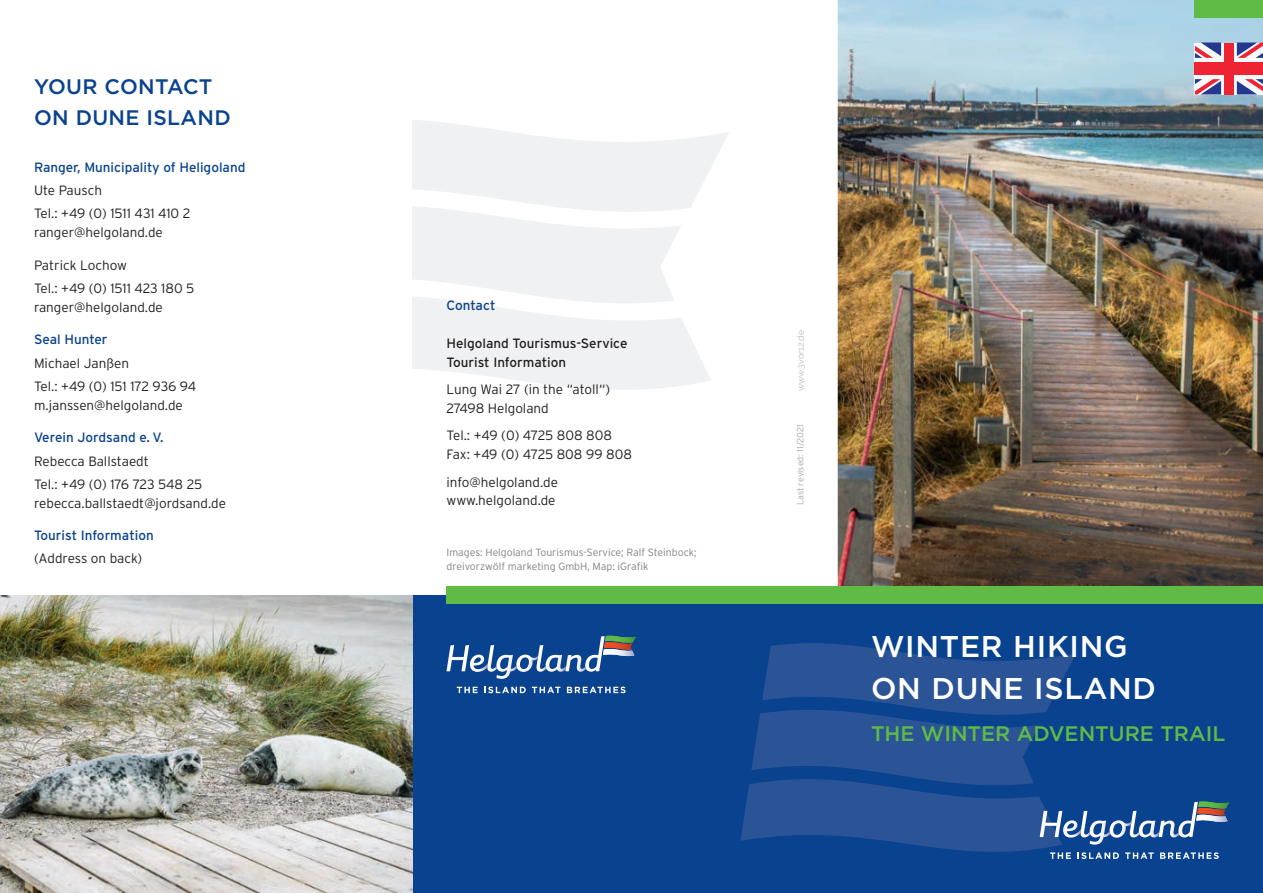
<style>
.page{position:relative;width:1263px;height:893px;background:#fff}
.page>*{position:absolute;margin:0;border:0;box-sizing:border-box;transform-origin:0 0}
.t1{font:500 30px/42px "Gotham";letter-spacing:.025em;color:#fff}
.t2{font:500 21px "Gotham";color:#60bb46}
.t3{font:500 21px/31.5px "Gotham";letter-spacing:.015em;color:#09428e}
.t4{font:300 13.5px/23.1px "Interstate";color:#231f20}
.t5{font:13.5px "Interstate";color:#09428e}
.t6{font:13.5px/18.9px "Interstate";color:#231f20}
.t7{font:300 10.5px/13.4px "Interstate";color:#808285}
.t8{font:300 9px "Interstate";color:#a8a9ad}
.t9{font:300 9px "Raleway";color:#a8a9ad}
</style>
<div class="page">
<svg style="left:412px;top:120px;width:317px;height:270px"></svg>
<div style="left:412px;top:595px;width:851px;height:298px;background:#09428e"></div>
<img style="left:838px;top:0;width:425px;height:587px">
<img style="left:0;top:595px;width:412px;height:298px">
<div style="left:446px;top:587px;width:817px;height:17px;background:#60bb46"></div>
<div style="left:1195px;top:0;width:68px;height:17px;background:#60bb46"></div>
<div style="left:1195px;top:43px;width:68px;height:51px;background:#f7f8f9"></div>
<div style="left:1224px;top:43px;width:10px;height:51px;background:#ee2433"></div>
<div style="left:1195px;top:62px;width:68px;height:13px;background:#ee2433"></div>
<svg style="left:1195px;top:43px;width:26px;height:15px"></svg>
<svg style="left:1237px;top:79px;width:26px;height:15px"></svg>
<svg style="left:1237px;top:43px;width:26px;height:15px"></svg>
<svg style="left:1195px;top:79px;width:26px;height:15px"></svg>
<svg style="left:740px;top:643px;width:489px;height:216px"></svg>
<svg style="left:457px;top:687px;width:21px;height:6px"></svg>
<svg style="left:484px;top:687px;width:42px;height:6px"></svg>
<svg style="left:532px;top:687px;width:28px;height:6px"></svg>
<svg style="left:567px;top:687px;width:58px;height:6px"></svg>
<svg style="left:446px;top:636px;width:190px;height:43px"></svg>
<h2 class="t3" style="left:34px;top:70px;width:198px">YOUR CONTACT<br>ON DUNE ISLAND</h2>
<p class="t5" style="left:34px;top:159px;width:213px">Ranger, Municipality of Heligoland</p>
<p class="t4" style="left:34px;top:178px;width:158px">Ute Pausch<br>Tel.: +49 (0) 1511 431 410 2</p>
<p class="t4" style="left:34px;top:220px;width:130px">ranger@helgoland.de</p>
<p class="t4" style="left:34px;top:253px;width:162px">Patrick Lochow<br>Tel.: +49 (0) 1511 423 180 5</p>
<p class="t4" style="left:34px;top:295px;width:130px">ranger@helgoland.de</p>
<p class="t5" style="left:34px;top:332px;width:75px">Seal Hunter</p>
<p class="t4" style="left:34px;top:351px;width:164px">Michael Janßen<br>Tel.: +49 (0) 151 172 936 94</p>
<p class="t4" style="left:34px;top:393px;width:150px">m.janssen@helgoland.de</p>
<p class="t5" style="left:34px;top:430px;width:131px">Verein Jordsand e. V.</p>
<p class="t4" style="left:34px;top:449px;width:170px">Rebecca Ballstaedt<br>Tel.: +49 (0) 176 723 548 25</p>
<p class="t4" style="left:34px;top:491px;width:193px">rebecca.ballstaedt@jordsand.de</p>
<p class="t5" style="left:34px;top:528px;width:121px">Tourist Information</p>
<p class="t4" style="left:34px;top:547px;width:110px">(Address on back)</p>
<p class="t5" style="left:446px;top:297px;width:51px">Contact</p>
<p class="t6" style="left:446px;top:333px;width:183px">Helgoland Tourismus-Service<br>Tourist Information</p>
<p class="t4" style="left:446px;top:380px;width:165px;line-height:18.9px">Lung Wai 27 (in the “atoll“)<br>27498 Helgoland</p>
<p class="t4" style="left:446px;top:426px;width:187px;line-height:18.9px">Tel.: +49 (0) 4725 808 808<br>Fax: +49 (0) 4725 808 99 808</p>
<p class="t4" style="left:446px;top:472px;width:113px;line-height:18.9px">info@helgoland.de www.helgoland.de</p>
<p class="t7" style="left:446px;top:546px;width:252px">Images: Helgoland Tourismus-Service; Ralf Steinbock; dreivorzwölf -marketing GmbH, Map: iGrafik</p>
<p class="t9" style="left:795px;top:391px;width:63px;rotate:-90deg">www.3vor12.de</p>
<p class="t8" style="left:795px;top:505px;width:82px;rotate:-90deg">Last revised: 11/2021</p>
<h1 class="t1" style="left:871px;top:625px;width:287px">WINTER HIKING<br>ON DUNE ISLAND</h1>
<h2 class="t2" style="left:871px;top:720px;width:356px">THE WINTER ADVENTURE TRAIL</h2>
</div>
